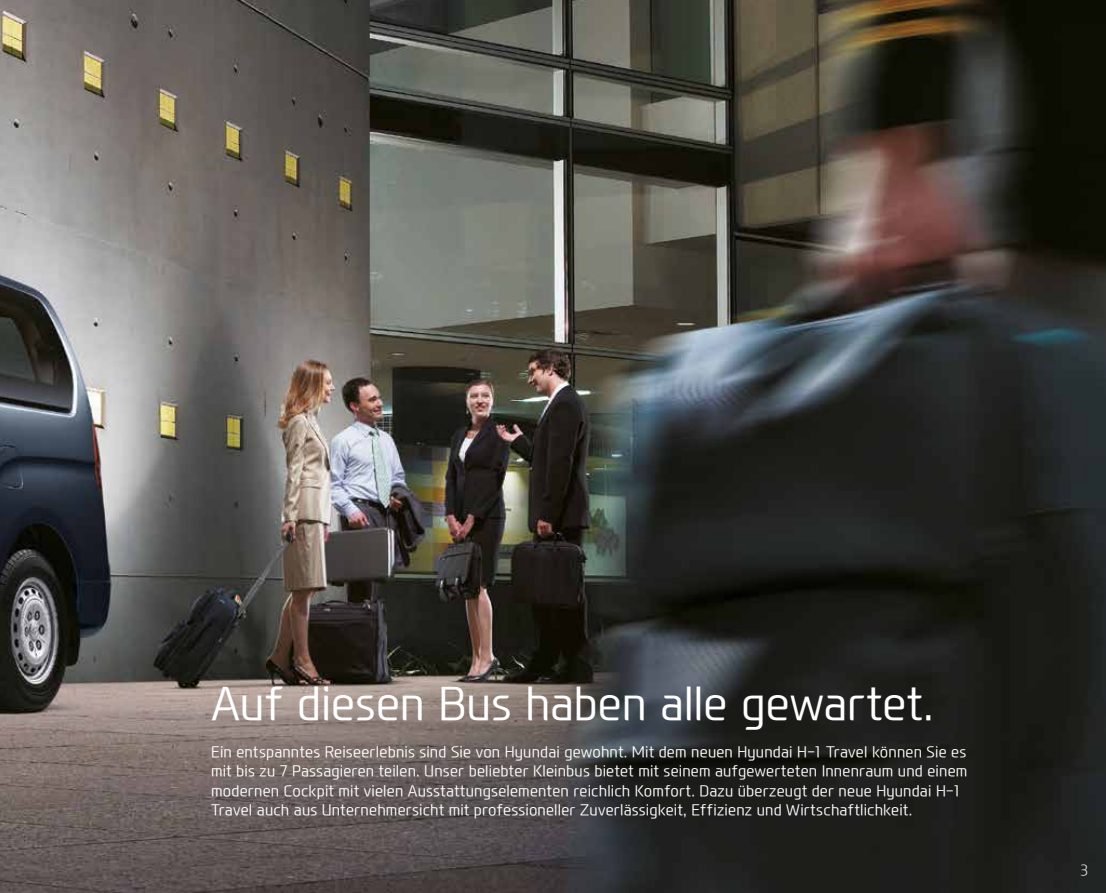
<style>
.page{position:relative;width:1106px;height:893px;background:#fff}
.page>*{position:absolute;margin:0;border:0;box-sizing:border-box;transform-origin:0 0}
.t1{font:300 45px "Modern H";letter-spacing:-.005em;color:#fff}
.t2{font:300 15px/19.5px "Modern H";letter-spacing:.01em;color:#fff}
.t3{font:300 14.4px "Modern H Eco";color:#fff}
</style>
<div class="page">
<img style="left:0;top:0;width:1106px;height:893px">
<h1 class="t1" style="left:211px;top:673px;width:724px">Auf diesen Bus haben alle gewartet.</h1>
<p class="t2" style="left:211px;top:741px;width:757px">Ein entspanntes Reiseerlebnis sind Sie von Hyundai gewohnt. Mit dem neuen Hyundai H-1 Travel können Sie es mit bis zu 7 Passagieren teilen. Unser beliebter Kleinbus bietet mit seinem aufgewerteten Innenraum und einem modernen Cockpit mit vielen Ausstattungselementen reichlich Komfort. Dazu überzeugt der neue Hyundai H-1<br>Travel auch aus Unternehmersicht mit professioneller Zuverlässigkeit, Effizienz und Wirtschaftlichkeit.</p>
<p class="t3" style="left:1080px;top:860px;width:9px">3</p>
</div>
